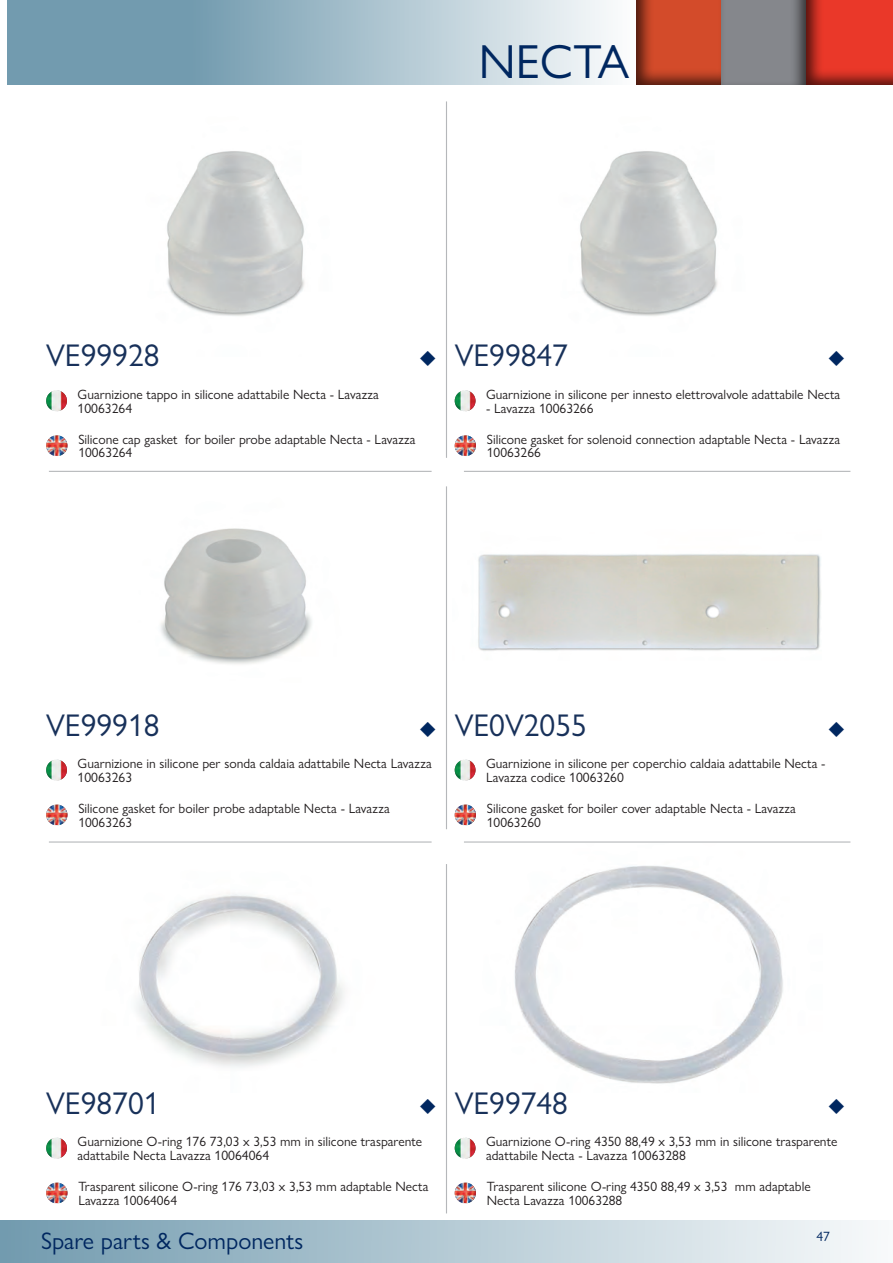
<style>
.page{position:relative;width:893px;height:1263px;background:#fff}
.page>*{position:absolute;margin:0;border:0;box-sizing:border-box;transform-origin:0 0}
.t1{font:48px "Gill Sans Nova";color:#002760}
.t2{font:31.5px "Gill Sans Nova";color:#18315a}
.t3{font:24px "Gill Sans Nova";color:#002760}
.t4{font:13.65px "Gill Sans Nova";color:#231f20}
.t5{font:13.5px/13.5px "Gill Sans Nova";color:#231f20}
.t6{font:13.5px "Gill Sans Nova";color:#002760}
.s1{font-size:13.65px}
</style>
<div class="page">
<svg style="left:7px;top:0;width:601px;height:85px;background:#9fbac8"></svg>
<div style="left:634px;top:0;width:89px;height:86px;background:#231f20;opacity:.75"></div>
<div style="left:721px;top:0;width:88px;height:87px;background:#231f20;opacity:.75"></div>
<div style="left:805px;top:0;width:88px;height:86px;background:#231f20;opacity:.75"></div>
<div style="left:0;top:1220px;width:893px;height:43px;background:linear-gradient(to right,#719aae,#f8fafb)"></div>
<img style="left:167px;top:151px;width:138px;height:165px">
<img style="left:580px;top:151px;width:138px;height:165px">
<img style="left:160px;top:528px;width:152px;height:136px">
<img style="left:136px;top:894px;width:208px;height:174px">
<img style="left:478px;top:554px;width:343px;height:97px">
<img style="left:514px;top:866px;width:269px;height:218px">
<img style="left:46px;top:435px;width:21px;height:21px">
<img style="left:455px;top:435px;width:21px;height:21px">
<img style="left:46px;top:804px;width:21px;height:21px">
<img style="left:455px;top:804px;width:21px;height:21px">
<img style="left:46px;top:1182px;width:21px;height:21px">
<img style="left:455px;top:1182px;width:21px;height:21px">
<img style="left:46px;top:390px;width:21px;height:21px;border-radius:10px">
<img style="left:455px;top:390px;width:20px;height:21px;border-radius:10px">
<img style="left:46px;top:760px;width:21px;height:20px;border-radius:10px">
<img style="left:455px;top:760px;width:20px;height:20px;border-radius:10px">
<img style="left:46px;top:1138px;width:21px;height:20px;border-radius:10px">
<img style="left:455px;top:1138px;width:20px;height:20px;border-radius:10px">
<hr style="left:446px;top:101px;width:1px;height:357px;background:#85888d">
<hr style="left:464px;top:471px;width:386px;height:1px;background:#85888d">
<hr style="left:49px;top:471px;width:383px;height:1px;background:#85888d">
<hr style="left:464px;top:841px;width:386px;height:1px;background:#85888d">
<hr style="left:49px;top:841px;width:383px;height:1px;background:#85888d">
<hr style="left:446px;top:486px;width:1px;height:343px;background:#85888d">
<hr style="left:446px;top:864px;width:1px;height:349px;background:#85888d">
<h1 class="t1" style="left:479px;top:32px;width:152px">NECTA</h1>
<h2 class="t2" style="left:46px;top:336px;width:115px">VE99928</h2>
<h2 class="t2" style="left:455px;top:336px;width:115px">VE99847</h2>
<p class="t5" style="left:78px;top:387px;width:303px">Guarnizione tappo in silicone adattabile Necta - Lavazza</p>
<p class="t4" style="left:78px;top:399px;width:56px">10063264</p>
<p class="t5" style="left:486px;top:387px;width:356px">Guarnizione in silicone per innesto elettrovalvole adattabile Necta</p>
<p class="t5" style="left:486px;top:401px;width:109px">- Lavazza <span class="s1">10063266</span></p>
<p class="t5" style="left:78px;top:432px;width:339px">Silicone cap gasket for boiler probe adaptable Necta - Lavazza<br>10063264</p>
<p class="t5" style="left:487px;top:432px;width:355px">Silicone gasket for solenoid connection adaptable Necta - Lavazza<br>10063266</p>
<h2 class="t2" style="left:46px;top:706px;width:115px">VE99918</h2>
<h2 class="t2" style="left:455px;top:706px;width:134px">VE0V2055</h2>
<p class="t5" style="left:78px;top:757px;width:356px">Guarnizione in silicone per sonda caldaia adattabile Necta Lavazza</p>
<p class="t4" style="left:78px;top:769px;width:56px">10063263</p>
<p class="t5" style="left:486px;top:757px;width:341px">Guarnizione in silicone per coperchio caldaia adattabile Necta -<br>Lavazza codice <span class="s1">10063260</span></p>
<p class="t5" style="left:78px;top:802px;width:313px">Silicone gasket for boiler probe adaptable Necta - Lavazza<br>10063263</p>
<p class="t5" style="left:487px;top:802px;width:311px">Silicone gasket for boiler cover adaptable Necta - Lavazza<br>10063260</p>
<h2 class="t2" style="left:46px;top:1084px;width:115px">VE98701</h2>
<h2 class="t2" style="left:455px;top:1084px;width:115px">VE99748</h2>
<p class="t5" style="left:78px;top:1135px;width:346px">Guarnizione O-ring 176 73,03 x 3,53 mm in silicone trasparente adattabile Necta Lavazza <span class="s1">10064064</span></p>
<p class="t5" style="left:486px;top:1135px;width:353px">Guarnizione O-ring 4350 88,49 x 3,53 mm in silicone trasparente adattabile Necta - Lavazza <span class="s1">10063288</span></p>
<p class="t5" style="left:78px;top:1180px;width:352px">Trasparent silicone O-ring 176 73,03 x 3,53 mm adaptable Necta<br>Lavazza 10064064</p>
<p class="t5" style="left:487px;top:1180px;width:325px">Trasparent silicone O-ring 4350 88,49 x 3,53 mm adaptable<br>Necta Lavazza 10063288</p>
<h3 class="t3" style="left:41px;top:1226px;width:264px">Spare parts &amp; Components</h3>
<p class="t6" style="left:816px;top:1228px;width:15px">47</p>
</div>
